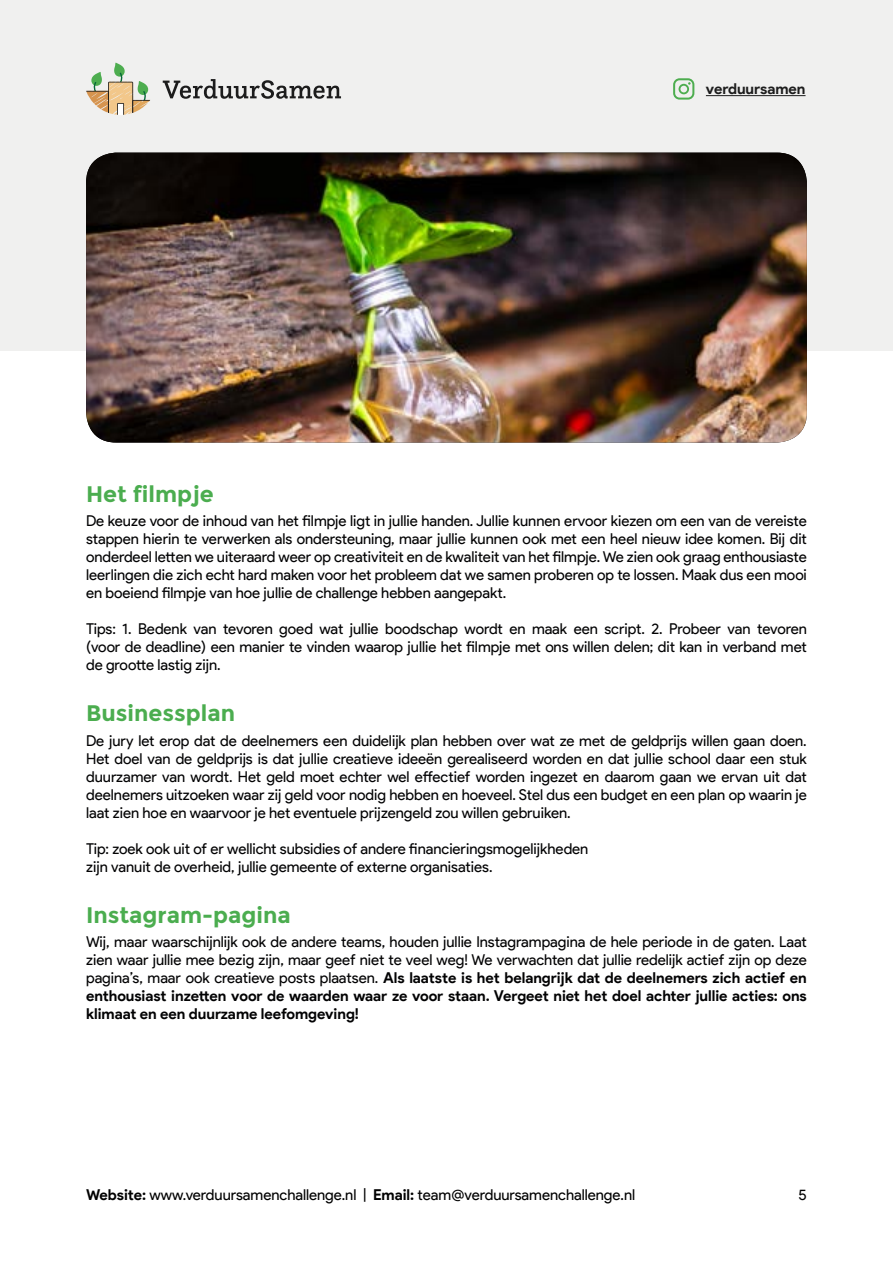
<style>
.page{position:relative;width:893px;height:1263px;background:#fff}
.page>*{position:absolute;margin:0;border:0;box-sizing:border-box;transform-origin:0 0}
.t1{font:700 22.5px "Montserrat";color:#4bad4f}
.t2{font:15px/18px "Product Sans";color:#020203;text-align:justify}
.t3{font:15px "Product Sans";color:#000}
.t4{font:700 15px "Product Sans";color:#1c1c1c}
.s1{font-weight:700}
</style>
<div class="page">
<div style="left:0;top:0;width:893px;height:351px;background:#f0f0ef"></div>
<img style="left:86px;top:153px;width:721px;height:289px">
<svg style="left:673px;top:78px;width:21px;height:22px"></svg>
<svg style="left:86px;top:63px;width:64px;height:52px"></svg>
<svg style="left:163px;top:79px;width:178px;height:20px"></svg>
<hr style="left:706px;top:95px;width:99px;height:1px;background:#1c1c1c">
<h1 class="t1" style="left:86px;top:480px;width:129px">Het filmpje</h1>
<p class="t4" style="left:706px;top:80px;width:101px">verduursamen</p>
<p class="t2" style="left:86px;top:512px;width:722px">De keuze voor de inhoud van het filmpje ligt in jullie handen. Jullie kunnen ervoor kiezen om een van de vereiste stappen hierin te verwerken als ondersteuning, maar jullie kunnen ook met een heel nieuw idee komen. Bij dit onderdeel letten we uiteraard weer op creativiteit en de kwaliteit van het filmpje. We zien ook graag enthousiaste leerlingen die zich echt hard maken voor het probleem dat we samen proberen op te lossen. Maak dus een mooi en boeiend filmpje van hoe jullie de challenge hebben aangepakt.</p>
<p class="t2" style="left:86px;top:620px;width:722px">Tips: 1. Bedenk van tevoren goed wat jullie boodschap wordt en maak een script. 2. Probeer van tevoren (voor de deadline) een manier te vinden waarop jullie het filmpje met ons willen delen; dit kan in verband met de grootte lastig zijn.</p>
<h1 class="t1" style="left:86px;top:700px;width:151px">Businessplan</h1>
<p class="t2" style="left:86px;top:732px;width:722px">De jury let erop dat de deelnemers een duidelijk plan hebben over wat ze met de geldprijs willen gaan doen.<br>Het doel van de geldprijs is dat jullie creatieve ideeën gerealiseerd worden en dat jullie school daar een stuk duurzamer van wordt. Het geld moet echter wel effectief worden ingezet en daarom gaan we ervan uit dat deelnemers uitzoeken waar zij geld voor nodig hebben en hoeveel. Stel dus een budget en een plan op waarin je laat zien hoe en waarvoor je het eventuele prijzengeld zou willen gebruiken.</p>
<p class="t2" style="left:86px;top:840px;width:504px">Tip: zoek ook uit of er wellicht subsidies of andere financieringsmogelijkheden zijn vanuit de overheid, jullie gemeente of externe organisaties.</p>
<h1 class="t1" style="left:86px;top:901px;width:206px">Instagram-pagina</h1>
<p class="t2" style="left:86px;top:933px;width:722px">Wij, maar waarschijnlijk ook de andere teams, houden jullie Instagrampagina de hele periode in de gaten. Laat zien waar jullie mee bezig zijn, maar geef niet te veel weg! We verwachten dat jullie redelijk actief zijn op deze pagina’s, maar ook creatieve posts plaatsen. <span class="s1">Als laatste is het belangrijk dat de deelnemers zich actief en enthousiast inzetten voor de waarden waar ze voor staan. Vergeet niet het doel achter jullie acties: ons klimaat en een duurzame leefomgeving!</span></p>
<p class="t3" style="left:86px;top:1187px;width:551px"><span class="s1">Website:</span> www.verduursamenchallenge.nl | <span class="s1">Email:</span> team@verduursamenchallenge.nl</p>
<p class="t3" style="left:798px;top:1187px;width:10px">5</p>
</div>
